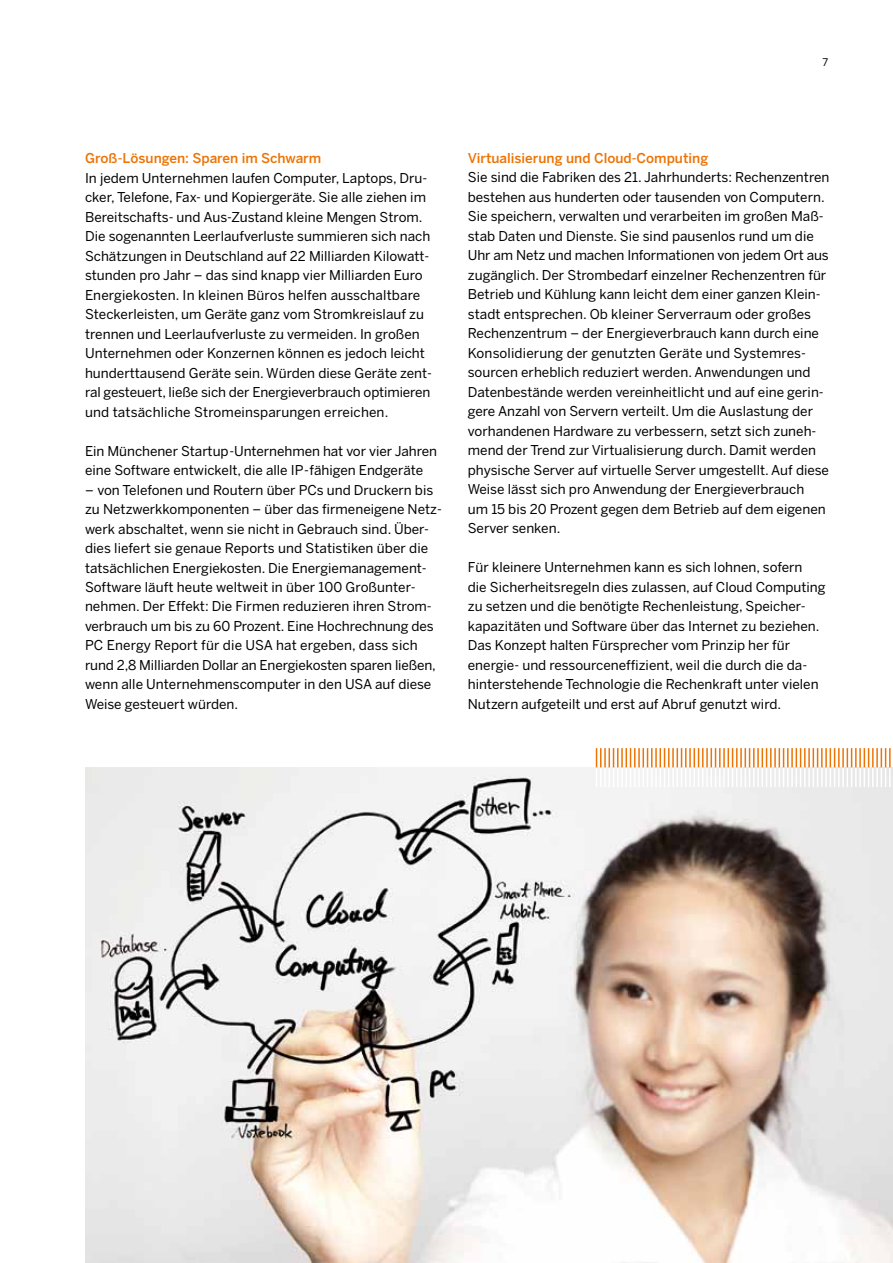
<style>
.page{position:relative;width:893px;height:1263px;background:#fff}
.page>*{position:absolute;margin:0;border:0;box-sizing:border-box;transform-origin:0 0}
.t1{font:13.5px/19.5px "Benton Sans";color:#000}
.t2{font:500 13.5px "Benton Sans";color:#ec7405}
.t3{font:10.5px "Benton Sans";color:#000}
</style>
<div class="page">
<img style="left:85px;top:768px;width:808px;height:495px">
<svg style="left:596px;top:748px;width:297px;height:39px"></svg>
<p class="t3" style="left:822px;top:56px;width:7px">7</p>
<p class="t2" style="left:85px;top:150px;width:238px">Groß-Lösungen: Sparen im Schwarm</p>
<p class="t1" style="left:85px;top:168px;width:348px">In jedem Unternehmen laufen Computer, Laptops, Dru&shy;cker, Telefone, Fax- und Kopiergeräte. Sie alle ziehen im Bereitschafts- und Aus-Zustand kleine Mengen Strom.<br>Die sogenannten Leerlaufverluste summieren sich nach Schätzungen in Deutschland auf 22 Milliarden Kilowatt&shy;stunden pro Jahr – das sind knapp vier Milliarden Euro Energiekosten. In kleinen Büros helfen ausschaltbare Steckerleisten, um Geräte ganz vom Stromkreislauf zu trennen und Leerlaufverluste zu vermeiden. In großen Unternehmen oder Konzernen können es jedoch leicht hunderttausend Geräte sein. Würden diese Geräte zent&shy;ral gesteuert, ließe sich der Energieverbrauch optimieren und tatsächliche Stromeinsparungen erreichen.</p>
<p class="t1" style="left:85px;top:441px;width:354px">Ein Münchener Startup-Unternehmen hat vor vier Jahren eine Software entwickelt, die alle IP-fähigen Endgeräte</p>
<p class="t1" style="left:85px;top:480px;width:358px">– von Telefonen und Routern über PCs und Druckern bis zu Netzwerkkomponenten – über das firmeneigene Netz&shy;werk abschaltet, wenn sie nicht in Gebrauch sind. Über&shy;dies liefert sie genaue Reports und Statistiken über die tatsächlichen Energiekosten. Die Energiemanagement-Software läuft heute weltweit in über 100 Großunter&shy;nehmen. Der Effekt: Die Firmen reduzieren ihren Strom&shy;verbrauch um bis zu 60 Prozent. Eine Hochrechnung des PC Energy Report für die USA hat ergeben, dass sich rund 2,8 Milliarden Dollar an Energiekosten sparen ließen, wenn alle Unternehmenscomputer in den USA auf diese Weise gesteuert würden.</p>
<p class="t2" style="left:468px;top:150px;width:242px">Virtualisierung und Cloud-Computing</p>
<p class="t1" style="left:468px;top:168px;width:363px">Sie sind die Fabriken des 21. Jahrhunderts: Rechenzentren bestehen aus hunderten oder tausenden von Computern.<br>Sie speichern, verwalten und verarbeiten im großen Maß&shy;stab Daten und Dienste. Sie sind pausenlos rund um die Uhr am Netz und machen Informationen von jedem Ort aus zugänglich. Der Strombedarf einzelner Rechenzentren für Betrieb und Kühlung kann leicht dem einer ganzen Klein&shy;stadt entsprechen. Ob kleiner Serverraum oder großes Rechenzentrum – der Energieverbrauch kann durch eine Konsolidierung der genutzten Geräte und Systemres&shy;sourcen erheblich reduziert werden. Anwendungen und Datenbestände werden vereinheitlicht und auf eine gerin&shy;gere Anzahl von Servern verteilt. Um die Auslastung der vorhandenen Hardware zu verbessern, setzt sich zuneh&shy;mend der Trend zur Virtualisierung durch. Damit werden physische Server auf virtuelle Server umgestellt. Auf diese Weise lässt sich pro Anwendung der Energieverbrauch<br>um 15 bis 20 Prozent gegen dem Betrieb auf dem eigenen Server senken.</p>
<p class="t1" style="left:468px;top:557px;width:359px">Für kleinere Unternehmen kann es sich lohnen, sofern<br>die Sicherheitsregeln dies zulassen, auf Cloud Computing zu setzen und die benötigte Rechenleistung, Speicher&shy;kapazitäten und Software über das Internet zu beziehen.<br>Das Konzept halten Fürsprecher vom Prinzip her für energie- und ressourceneffizient, weil die durch die da&shy;hinterstehende Technologie die Rechenkraft unter vielen Nutzern aufgeteilt und erst auf Abruf genutzt wird.</p>
</div>
